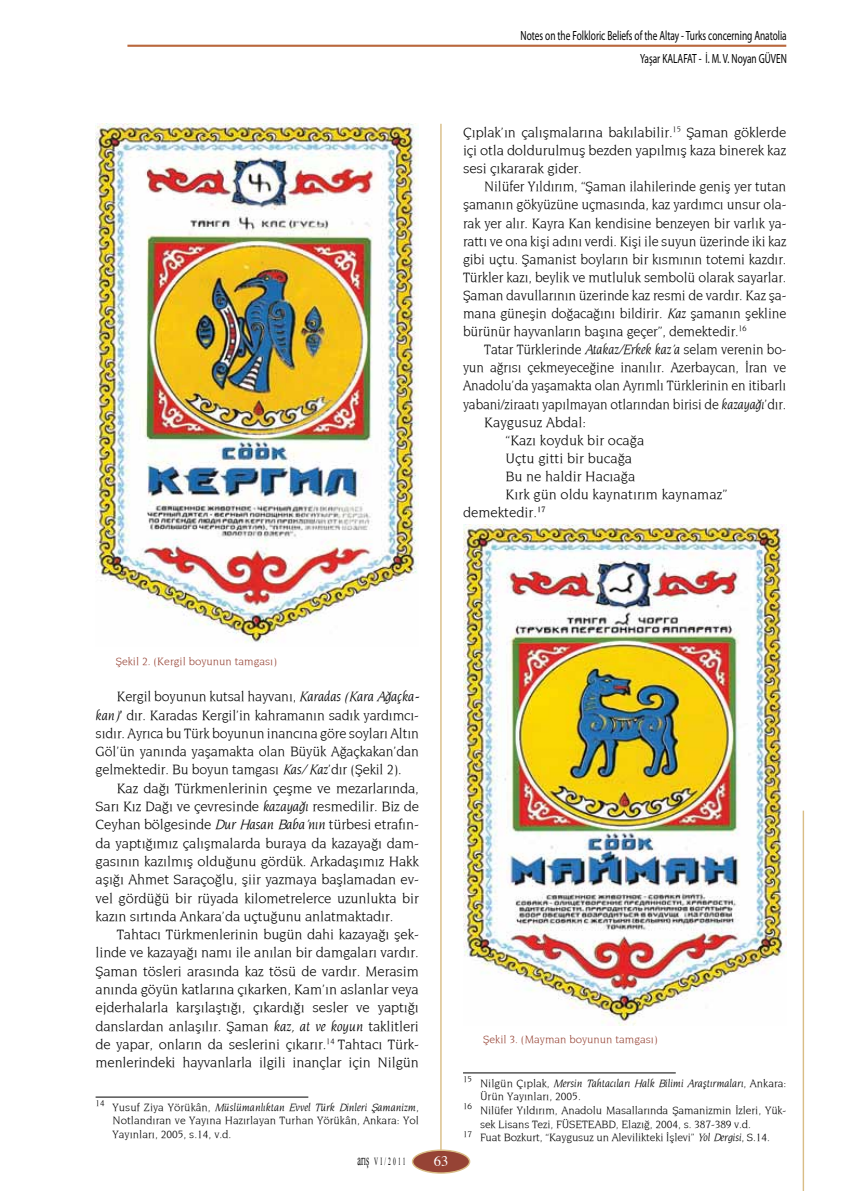
<style>
.page{position:relative;width:851px;height:1191px;background:#fff}
.page>*{position:absolute;margin:0;border:0;box-sizing:border-box;transform-origin:0 0}
.t1{font:14.55px/18.3px "Novarese";letter-spacing:-.01em;color:#000;text-align:justify}
.t2{font:14.55px/18.1px "Novarese";letter-spacing:-.01em;color:#000;text-align:justify;scale:.96 1}
.t3{font:14.55px "Novarese";letter-spacing:-.01em;color:#000;scale:.94 1}
.t4{font:14.55px "Times";color:#fff}
.t5{font:13.35px/23.4px "Myriad Pro";color:#000;text-align:right;scale:.7 1}
.t6{font:11.4px/13.6px "Novarese";letter-spacing:-.01em;color:#000;text-align:justify}
.t7{font:italic 11.4px "Novarese";color:#000}
.t8{font:11.4px "Novarese";color:#964335}
.t9{font:10.95px "Times New Roman";letter-spacing:.4em;color:#000;scale:.51 1}
.s1{font-style:italic}
.s2{font-weight:500}
.s3{font-size:15.6px}
.s4{font-style:normal}
</style>
<div class="page">
<hr style="left:440px;top:124px;width:1px;height:1027px;background:#d9bd86">
<hr style="left:127px;top:45px;width:659px;height:2px;background:#ba683d">
<hr style="left:802px;top:810px;width:2px;height:381px;background:#d9bd86">
<div style="left:412px;top:1150px;width:57px;height:23px;background:#964335;border-radius:50%"></div>
<div style="left:412px;top:1149px;width:58px;height:24px;border:1px solid #d9bd86;border-radius:50%"></div>
<img style="left:96px;top:124px;width:322px;height:519px">
<hr style="left:96px;top:1096px;width:212px;height:1px;background:#000">
<img style="left:463px;top:524px;width:323px;height:501px">
<hr style="left:463px;top:1072px;width:212px;height:1px;background:#000">
<p class="t5" style="left:520px;top:24px;width:382px">Notes on the Folkloric Beliefs of the Altay - Turks concerning Anatolia<br>Yaşar KALAFAT - İ. M. V. Noyan GÜVEN</p>
<p class="t1" style="left:463px;top:123px;width:325px">Çıplak’ın çalışmalarına bakılabilir.<sup>15</sup> Şaman göklerde içi otla doldurulmuş bezden yapılmış kaza binerek kaz sesi çıkararak gider.</p>
<p class="t2" style="left:463px;top:177px;width:338px;text-indent:21px">Nilüfer Yıldırım, “Şaman ilahilerinde geniş yer tutan şamanın gökyüzüne uçmasında, kaz yardımcı unsur ola&shy;rak yer alır. Kayra Kan kendisine benzeyen bir varlık ya&shy;rattı ve ona kişi adını verdi. Kişi ile suyun üzerinde iki kaz gibi uçtu. Şamanist boyların bir kısmının totemi kazdır.<br>Türkler kazı, beylik ve mutluluk sembolü olarak sayarlar.<br>Şaman davullarının üzerinde kaz resmi de vardır. Kaz şa&shy;mana güneşin doğacağını bildirir. <span class="s1">Kaz</span> şamanın şekline bürünür hayvanların başına geçer”, demektedir.<sup>16</sup></p>
<p class="t3" style="left:484px;top:341px;width:323px">Tatar Türklerinde <span class="s1">Atakaz/Erkek kaz’a</span> selam verenin bo-</p>
<p class="t3" style="left:463px;top:359px;width:345px">yun ağrısı çekmeyeceğine inanılır. Azerbaycan, İran ve</p>
<p class="t3" style="left:463px;top:377px;width:345px">Anadolu’da yaşamakta olan Ayrımlı Türklerinin en itibarlı</p>
<p class="t3" style="left:463px;top:395px;width:345px">yabani/ziraatı yapılmayan otlarından birisi de <span class="s1">kazayağı</span>’dır.</p>
<p class="t1" style="left:484px;top:412px;width:103px">Kaygusuz Abdal:</p>
<p class="t1" style="left:505px;top:430px;width:140px">“Kazı koyduk bir ocağa</p>
<p class="t1" style="left:505px;top:448px;width:128px">Uçtu gitti bir bucağa</p>
<p class="t1" style="left:505px;top:466px;width:131px">Bu ne haldir Hacıağa</p>
<p class="t1" style="left:505px;top:484px;width:223px">Kırk gün oldu kaynatırım kaynamaz”</p>
<p class="t1" style="left:463px;top:502px;width:84px">demektedir.<sup>17</sup></p>
<p class="t8" style="left:116px;top:654px;width:163px">Şekil 2. (Kergil boyunun tamgası)</p>
<p class="t1" style="left:96px;top:687px;width:325px;text-indent:21px">Kergil boyunun kutsal hayvanı, <span class="s1">Karadas (Kara Ağaçka&shy;kan)</span><span class="s2">’</span> dır. Karadas Kergil’in kahramanın sadık yardımcı&shy;sıdır. Ayrıca bu Türk boyunun inancına göre soyları Altın Göl’ün yanında yaşamakta olan Büyük Ağaçkakan’dan gelmektedir. Bu boyun tamgası <span class="s1">Kas/ Kaz</span>’dır (Şekil 2).</p>
<p class="t1" style="left:95px;top:778px;width:325px;text-indent:21px">Kaz dağı Türkmenlerinin çeşme ve mezarlarında, Sarı Kız Dağı ve çevresinde <span class="s1">kazayağı</span> resmedilir. Biz de Ceyhan bölgesinde <span class="s1">Dur Hasan Baba’nın</span> türbesi etrafın&shy;da yaptığımız çalışmalarda buraya da kazayağı dam&shy;gasının kazılmış olduğunu gördük. Arkadaşımız Hakk aşığı Ahmet Saraçoğlu, şiir yazmaya başlamadan ev&shy;vel gördüğü bir rüyada kilometrelerce uzunlukta bir kazın sırtında Ankara’da uçtuğunu anlatmaktadır.</p>
<p class="t1" style="left:95px;top:924px;width:325px;text-indent:21px">Tahtacı Türkmenlerinin bugün dahi kazayağı şek&shy;linde ve kazayağı namı ile anılan bir damgaları vardır.<br>Şaman tösleri arasında kaz tösü de vardır. Merasim anında göyün katlarına çıkarken, Kam’ın aslanlar veya ejderhalarla karşılaştığı, çıkardığı sesler ve yaptığı danslardan anlaşılır. Şaman <span class="s1">kaz, at ve koyun</span> taklitleri de yapar, onların da seslerini çıkarır.<sup>14</sup> Tahtacı Türk&shy;menlerindeki hayvanlarla ilgili inançlar için Nilgün</p>
<p class="t6" style="left:113px;top:1099px;width:308px;text-indent:-17px"><sup>14</sup> Yusuf Ziya Yörükân, <span class="s1">Müslümanlıktan Evvel Türk Dinleri Şamanizm</span>, Notlandıran ve Yayına Hazırlayan Turhan Yörükân, Ankara: Yol Yayınları, 2005, s.14, v.d.</p>
<p class="t9" style="left:357px;top:1154px;width:96px"><span class="s3">arış</span> VI/2011</p>
<p class="t4" style="left:433px;top:1147px;width:16px">63</p>
<p class="t8" style="left:483px;top:1032px;width:176px">Şekil 3. (Mayman boyunun tamgası)</p>
<p class="t7" style="left:463px;top:1076px;width:325px"><sup>15</sup> <span class="s4">Nilgün Çıplak,</span> Mersin Tahtacıları Halk Bilimi Araştırmaları<span class="s4">, Ankara:</span></p>
<p class="t6" style="left:480px;top:1089px;width:102px">Ürün Yayınları, 2005.</p>
<p class="t6" style="left:463px;top:1103px;width:325px"><sup>16</sup> Nilüfer Yıldırım, Anadolu Masallarında Şamanizmin İzleri, Yük-</p>
<p class="t6" style="left:480px;top:1116px;width:272px">sek Lisans Tezi, FÜSETEABD, Elazığ, 2004, s. 387-389 v.d.</p>
<p class="t6" style="left:463px;top:1130px;width:308px"><sup>17</sup> Fuat Bozkurt, “Kaygusuz un Alevilikteki İşlevi” <span class="s1">Yol Dergisi</span>, S.14.</p>
</div>
